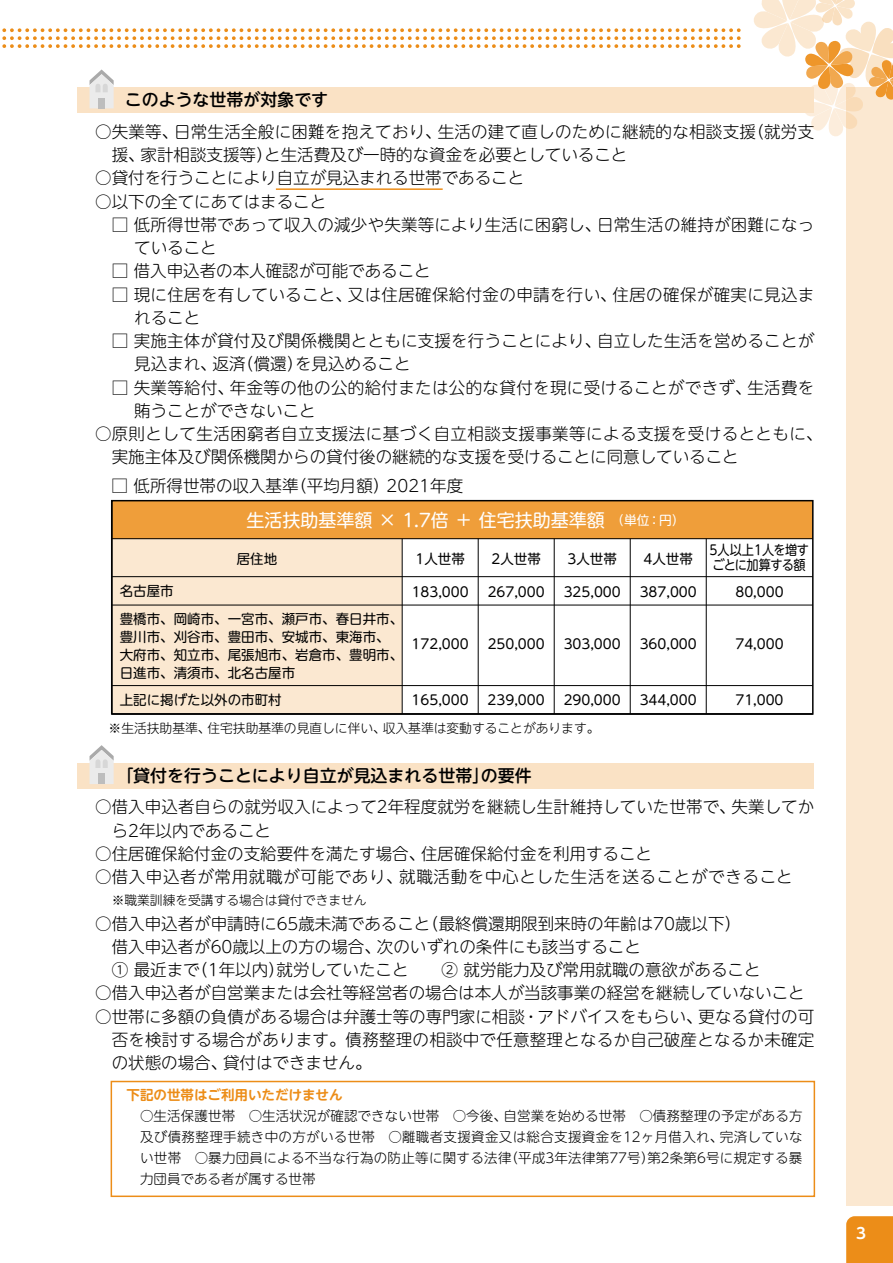
<style>
.page{position:relative;width:893px;height:1263px;background:#fff}
.page>*{position:absolute;margin:0;border:0;box-sizing:border-box;transform-origin:0 0}
.t1{font:18px "UD Shin M Go Pr 6 N";color:#fff}
.t2{font:500 16.95px "UD Shin M Go Pr 6 N";color:#000}
.t3{font:300 16.5px/23.2px "UD Shin M Go Pr 6 N";color:#000}
.t4{font:300 16.5px/23.2px "UD Shin M Go Pr 6 N";letter-spacing:.02em;color:#000}
.t5{font:300 16.5px/23.2px "UD Shin M Go Pr 6 N";letter-spacing:.025em;color:#000}
.t6{font:300 16.5px "UD Shin M Go Pr 6 N";letter-spacing:.04em;color:#000}
.t7{font:700 15px "UD Shin M Go Pr 6 N De";color:#fff}
.t8{font:13.5px/18px "UD Shin M Go Pr 6 N";color:#000}
.t9{font:300 13.5px/21px "UD Shin M Go Pr 6 N";color:#000;text-align:justify}
.t10{font:13.5px/15px "UD Shin M Go Pr 6 N";letter-spacing:-.03em;color:#000;scale:.9 1}
.t11{font:700 13.5px "UD Shin M Go Pr 6 N De";color:#ec8d18}
.t12{font:300 12.75px "UD Shin M Go Pr 6 N";color:#000}
.s1{font-size:12.75px}
</style>
<div class="page">
<div style="left:846px;top:87px;width:47px;height:1118px;background:#fbe8d1"></div>
<svg style="left:2px;top:28px;width:739px;height:20px"></svg>
<hr style="left:276px;top:188px;width:167px;height:2px;background:#ec8d18">
<svg style="left:754px;top:0;width:139px;height:136px"></svg>
<div style="left:78px;top:87px;width:736px;height:25px;background:#fae2c5"></div>
<svg style="left:90px;top:69px;width:24px;height:39px"></svg>
<div style="left:98px;top:98px;width:7px;height:10px;background:#bdbdbd"></div>
<div style="left:78px;top:763px;width:736px;height:25px;background:#fae2c5"></div>
<svg style="left:90px;top:745px;width:24px;height:39px"></svg>
<div style="left:98px;top:774px;width:7px;height:10px;background:#bdbdbd"></div>
<div style="left:111px;top:1081px;width:704px;height:116px;border:2px solid #ec8d18"></div>
<div style="left:112px;top:539px;width:290px;height:175px;background:#fbe8d1"></div>
<div style="left:112px;top:501px;width:701px;height:38px;background:#ef9e3a"></div>
<hr style="left:112px;top:538px;width:701px;height:1px;background:#000">
<div style="left:111px;top:500px;width:703px;height:215px;border:2px solid #000"></div>
<hr style="left:112px;top:713px;width:701px;height:2px;background:#000">
<hr style="left:112px;top:605px;width:701px;height:1px;background:#000">
<hr style="left:112px;top:576px;width:701px;height:1px;background:#000">
<hr style="left:478px;top:539px;width:1px;height:175px;background:#000">
<hr style="left:554px;top:539px;width:1px;height:175px;background:#000">
<hr style="left:630px;top:539px;width:1px;height:175px;background:#000">
<hr style="left:706px;top:539px;width:1px;height:175px;background:#000">
<hr style="left:402px;top:539px;width:1px;height:175px;background:#000">
<hr style="left:112px;top:685px;width:701px;height:1px;background:#000">
<div style="left:846px;top:1216px;width:47px;height:47px;background:#ec8d18"></div>
<p class="t2" style="left:125px;top:85px;width:205px">このような世帯が対象です</p>
<p class="t3" style="left:112px;top:119px;width:704px;text-indent:-16px">○失業等、日常生活全般に困難を抱えており、生活の建て直しのために継続的な相談支援（就労支援、家計相談支援等）と生活費及び一時的な資金を必要としていること</p>
<p class="t3" style="left:95px;top:166px;width:431px">○貸付を行うことにより自立が見込まれる世帯であること</p>
<p class="t3" style="left:95px;top:189px;width:233px">○以下の全てにあてはまること</p>
<p class="t3" style="left:134px;top:212px;width:682px;text-indent:-23px">□ 低所得世帯であって収入の減少や失業等により生活に困窮し、日常生活の維持が困難になっていること</p>
<p class="t3" style="left:112px;top:259px;width:320px">□ 借入申込者の本人確認が可能であること</p>
<p class="t4" style="left:134px;top:282px;width:682px;text-indent:-23px">□ 現に住居を有していること、又は住居確保給付金の申請を行い、住居の確保が確実に見込まれること</p>
<p class="t3" style="left:134px;top:328px;width:682px;text-indent:-23px">□ 実施主体が貸付及び関係機関とともに支援を行うことにより、自立した生活を営めることが見込まれ、返済（償還）を見込めること</p>
<p class="t4" style="left:134px;top:375px;width:682px;text-indent:-23px">□ 失業等給付、年金等の他の公的給付または公的な貸付を現に受けることができず、生活費を賄うことができないこと</p>
<p class="t5" style="left:112px;top:421px;width:712px;text-indent:-17px">○原則として生活困窮者自立支援法に基づく自立相談支援事業等による支援を受けるとともに、実施主体及び関係機関からの貸付後の継続的な支援を受けることに同意していること</p>
<p class="t3" style="left:95px;top:473px;width:370px">　□ 低所得世帯の収入基準（平均月額）2021年度</p>
<p class="t1" style="left:246px;top:505px;width:440px">生活扶助基準額 × 1.7倍 ＋ 住宅扶助基準額<span class="s1">　（単位：円）</span></p>
<p class="t8" style="left:237px;top:549px;width:42px">居住地</p>
<p class="t8" style="left:120px;top:576px;width:285px;line-height:27.6px">名古屋市<br>豊橋市、岡崎市、一宮市、瀬戸市、春日井市、</p>
<p class="t8" style="left:120px;top:627px;width:285px">豊川市、刈谷市、豊田市、安城市、東海市、大府市、知立市、尾張旭市、岩倉市、豊明市、日進市、清須市、北名古屋市</p>
<p class="t8" style="left:120px;top:690px;width:163px">上記に掲げた以外の市町村</p>
<p class="t8" style="left:491px;top:549px;width:51px">2人世帯</p>
<p class="t8" style="left:567px;top:549px;width:51px">3人世帯</p>
<p class="t8" style="left:643px;top:549px;width:51px">4人世帯</p>
<p class="t10" style="left:710px;top:542px;width:112px">5人以上1人を増すごとに加算する額</p>
<p class="t8" style="left:415px;top:549px;width:51px">1人世帯</p>
<p class="t8" style="left:412px;top:582px;width:59px">183,000</p>
<p class="t8" style="left:488px;top:582px;width:59px">267,000</p>
<p class="t8" style="left:564px;top:582px;width:59px">325,000</p>
<p class="t8" style="left:640px;top:582px;width:59px">387,000</p>
<p class="t8" style="left:735px;top:582px;width:50px">80,000</p>
<p class="t8" style="left:412px;top:634px;width:59px">172,000</p>
<p class="t8" style="left:488px;top:634px;width:59px">250,000</p>
<p class="t8" style="left:564px;top:634px;width:59px">303,000</p>
<p class="t8" style="left:640px;top:634px;width:59px">360,000</p>
<p class="t8" style="left:735px;top:634px;width:50px">74,000</p>
<p class="t8" style="left:412px;top:690px;width:59px">165,000</p>
<p class="t8" style="left:488px;top:690px;width:59px">239,000</p>
<p class="t8" style="left:564px;top:690px;width:59px">290,000</p>
<p class="t8" style="left:640px;top:690px;width:59px">344,000</p>
<p class="t8" style="left:735px;top:690px;width:50px">71,000</p>
<p class="t12" style="left:96px;top:717px;width:505px">　※生活扶助基準、住宅扶助基準の見直しに伴い、収入基準は変動することがあります。</p>
<p class="t2" style="left:116px;top:761px;width:417px">「貸付を行うことにより自立が見込まれる世帯」の要件</p>
<p class="t3" style="left:112px;top:795px;width:704px;text-indent:-16px">○借入申込者自らの就労収入によって2年程度就労を継続し生計維持していた世帯で、失業してから2年以内であること</p>
<p class="t3" style="left:95px;top:841px;width:558px">○住居確保給付金の支給要件を満たす場合、住居確保給付金を利用すること</p>
<p class="t6" style="left:95px;top:863px;width:699px">○借入申込者が常用就職が可能であり、就職活動を中心とした生活を送ることができること</p>
<p class="t12" style="left:112px;top:890px;width:257px">※職業訓練を受講する場合は貸付できません</p>
<p class="t3" style="left:95px;top:911px;width:667px">○借入申込者が申請時に65歳未満であること（最終償還期限到来時の年齢は70歳以下）　借入申込者が60歳以上の方の場合、次のいずれの条件にも該当すること<br>　① 最近まで（1年以内）就労していたこと　　② 就労能力及び常用就職の意欲があること</p>
<p class="t3" style="left:95px;top:981px;width:711px">○借入申込者が自営業または会社等経営者の場合は本人が当該事業の経営を継続していないこと</p>
<p class="t3" style="left:112px;top:1004px;width:704px;text-align:justify;text-indent:-16px">○世帯に多額の負債がある場合は弁護士等の専門家に相談・アドバイスをもらい、更なる貸付の可否を検討する場合があります。債務整理の相談中で任意整理となるか自己破産となるか未確定の状態の場合、貸付はできません。</p>
<p class="t11" style="left:127px;top:1084px;width:217px">下記の世帯はご利用いただけません</p>
<p class="t9" style="left:140px;top:1105px;width:664px">○生活保護世帯　○生活状況が確認できない世帯　○今後、自営業を始める世帯　○債務整理の予定がある方及び債務整理手続き中の方がいる世帯　○離職者支援資金又は総合支援資金を12ヶ月借入れ、完済していない世帯　○暴力団員による不当な行為の防止等に関する法律（平成3年法律第77号）第2条第6号に規定する暴力団員である者が属する世帯</p>
<p class="t7" style="left:856px;top:1221px;width:11px">3</p>
</div>
